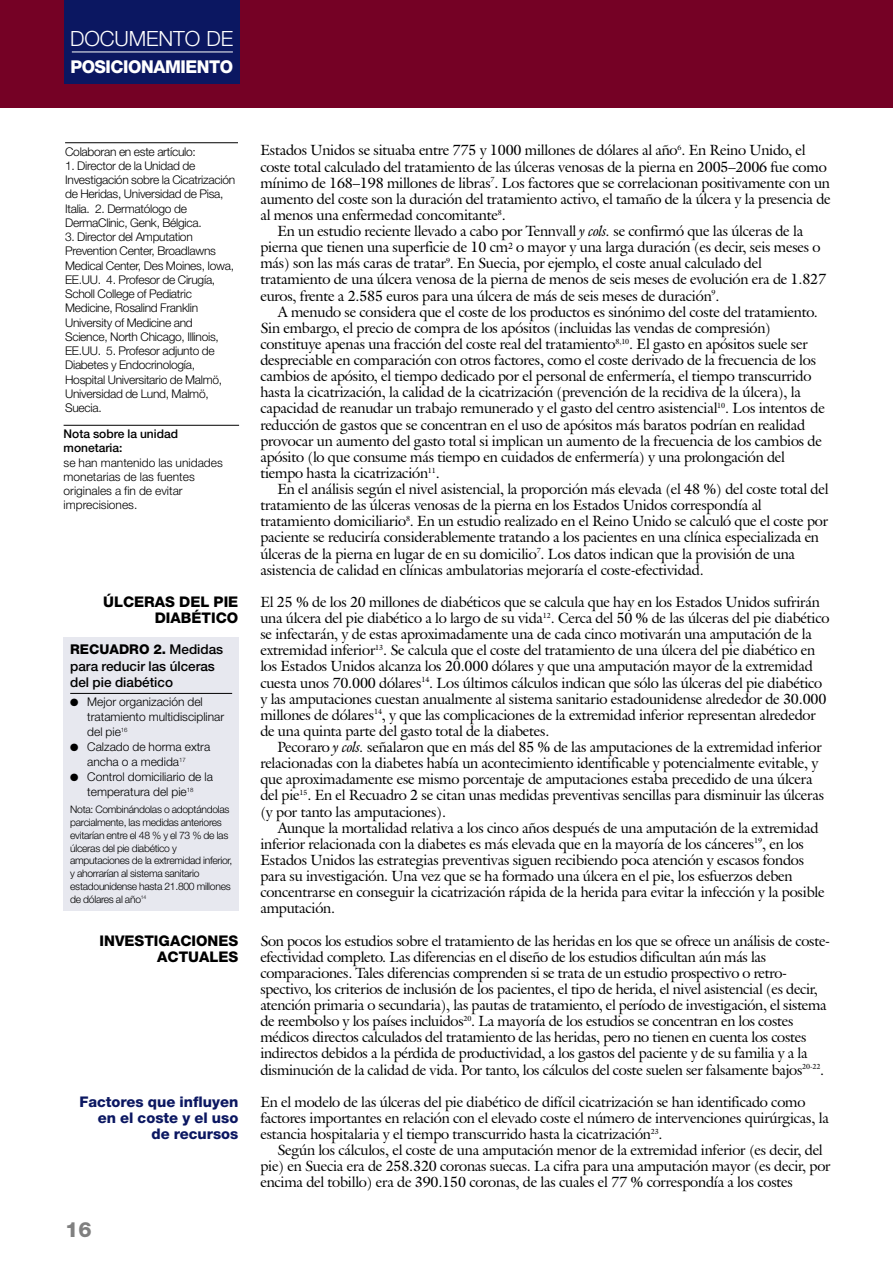
<style>
.page{position:relative;width:893px;height:1263px;background:#fff}
.page>*{position:absolute;margin:0;border:0;box-sizing:border-box;transform-origin:0 0}
.t1{font:300 21px "Helvetica Neue";letter-spacing:-.005em;color:#fff}
.t2{font:800 21px "Helvetica Neue";color:#808080}
.t3{font:800 17.7px "Helvetica Neue";letter-spacing:-.025em;color:#fff}
.t4{font:800 14.7px/16px "Helvetica Neue";color:#000;text-align:right}
.t5{font:800 14.7px/16px "Helvetica Neue";color:#0b1761;text-align:right}
.t6{font:14.55px/16px "Galliard IT Cby BT";letter-spacing:-.01em;color:#000}
.t7{font:500 13.5px/16.5px "Helvetica Neue";color:#000}
.t8{font:300 12px/14.2px "Helvetica Neue";letter-spacing:-.02em;color:#000}
.t9{font:300 12px/15px "Helvetica Neue";color:#000}
.t10{font:500 12px/14.2px "Helvetica Neue";color:#000}
.t11{font:300 10.35px/12.8px "Helvetica Neue";letter-spacing:-.03em;color:#000}
.s1{font-weight:800}
.s2{font-style:italic}
</style>
<div class="page">
<div style="left:0;top:0;width:892px;height:107px;background:#750125"></div>
<div style="left:65px;top:0;width:175px;height:84px;background:#0b1761"></div>
<hr style="left:72px;top:52px;width:161px;height:1px;background:#fff">
<div style="left:64px;top:638px;width:175px;height:273px;background:#e7e8ef"></div>
<hr style="left:70px;top:693px;width:162px;height:1px;background:#000">
<hr style="left:65px;top:142px;width:173px;height:1px;background:#000">
<hr style="left:64px;top:425px;width:175px;height:1px;background:#000">
<h1 class="t1" style="left:70px;top:31px;width:165px">DOCUMENTO DE</h1>
<p class="t3" style="left:70px;top:60px;width:164px">POSICIONAMIENTO</p>
<p class="t8" style="left:65px;top:145px;width:132px">Colaboran en este artículo:</p>
<p class="t8" style="left:65px;top:159px;width:172px">1. Director de la Unidad de<br>Investigación sobre la Cicatrización de Heridas, Universidad de Pisa,<br>Italia. 2. Dermatólogo de<br>DermaClinic, Genk, Bélgica.</p>
<p class="t8" style="left:65px;top:231px;width:171px">3. Director del Amputation<br>Prevention Center, Broadlawns<br>Medical Center, Des Moines, Iowa,<br>EE.UU. 4. Profesor de Cirugía,<br>Scholl College of Pediatric<br>Medicine, Rosalind Franklin<br>University of Medicine and<br>Science, North Chicago, Illinois,<br>EE.UU. 5. Profesor adjunto de<br>Diabetes y Endocrinología,<br>Hospital Universitario de Malmö,<br>Universidad de Lund, Malmö,<br>Suecia.</p>
<p class="t10" style="left:64px;top:428px;width:116px">Nota sobre la unidad monetaria:</p>
<p class="t9" style="left:64px;top:456px;width:161px;line-height:14.2px">se han mantenido las unidades monetarias de las fuentes originales a fin de evitar imprecisiones.</p>
<p class="t4" style="left:103px;top:595px;width:137px">ÚLCERAS DEL PIE<br>DIABÉTICO</p>
<p class="t7" style="left:70px;top:642px;width:154px"><span class="s1">RECUADRO 2.</span> Medidas para reducir las úlceras del pie diabético</p>
<p class="t9" style="left:87px;top:696px;width:138px;text-indent:-17px">● Mejor organización del tratamiento multidisciplinar del pie<sup>16</sup></p>
<p class="t9" style="left:87px;top:741px;width:125px;text-indent:-17px">● Calzado de horma extra ancha o a medida<sup>17</sup></p>
<p class="t9" style="left:70px;top:771px;width:144px;text-align:center">● Control domiciliario de la temperatura del pie<sup>18</sup></p>
<p class="t11" style="left:70px;top:804px;width:164px">Nota: Combinándolas o adoptándolas parcialmente, las medidas anteriores evitarían entre el 48 % y el 73 % de las úlceras del pie diabético y amputaciones de la extremidad inferior, y ahorrarían al sistema sanitario estadounidense hasta 21.800 millones de dólares al año<sup>14</sup></p>
<p class="t4" style="left:99px;top:934px;width:140px">INVESTIGACIONES<br>ACTUALES</p>
<p class="t5" style="left:79px;top:1095px;width:160px">Factores que influyen en el coste y el uso de recursos</p>
<h1 class="t2" style="left:65px;top:1222px;width:28px">16</h1>
<p class="t6" style="left:260px;top:144px;width:546px">Estados Unidos se situaba entre 775 y 1000 millones de dólares al año<sup>6</sup>. En Reino Unido, el</p>
<p class="t6" style="left:260px;top:160px;width:568px">coste total calculado del tratamiento de las úlceras venosas de la pierna en 2005–2006 fue como</p>
<p class="t6" style="left:260px;top:176px;width:571px">mínimo de 168–198 millones de libras<sup>7</sup>. Los factores que se correlacionan positivamente con un</p>
<p class="t6" style="left:260px;top:193px;width:571px">aumento del coste son la duración del tratamiento activo, el tamaño de la úlcera y la presencia de</p>
<p class="t6" style="left:260px;top:209px;width:247px">al menos una enfermedad concomitante<sup>8</sup>.</p>
<p class="t6" style="left:277px;top:225px;width:527px">En un estudio reciente llevado a cabo por Tennvall <span class="s2">y cols.</span> se confirmó que las úlceras de la</p>
<p class="t6" style="left:260px;top:241px;width:561px">pierna que tienen una superficie de 10 cm<sup>2</sup> o mayor y una larga duración (es decir, seis meses o</p>
<p class="t6" style="left:260px;top:257px;width:503px">más) son las más caras de tratar<sup>9</sup>. En Suecia, por ejemplo, el coste anual calculado del</p>
<p class="t6" style="left:260px;top:273px;width:567px">tratamiento de una úlcera venosa de la pierna de menos de seis meses de evolución era de 1.827</p>
<p class="t6" style="left:260px;top:289px;width:460px">euros, frente a 2.585 euros para una úlcera de más de seis meses de duración<sup>9</sup>.</p>
<p class="t6" style="left:277px;top:305px;width:542px">A menudo se considera que el coste de los productos es sinónimo del coste del tratamiento.</p>
<p class="t6" style="left:260px;top:322px;width:512px">Sin embargo, el precio de compra de los apósitos (incluidas las vendas de compresión)</p>
<p class="t6" style="left:260px;top:338px;width:549px">constituye apenas una fracción del coste real del tratamiento<sup>8,10</sup>. El gasto en apósitos suele ser</p>
<p class="t6" style="left:260px;top:354px;width:557px">despreciable en comparación con otros factores, como el coste derivado de la frecuencia de los</p>
<p class="t6" style="left:260px;top:370px;width:552px">cambios de apósito, el tiempo dedicado por el personal de enfermería, el tiempo transcurrido</p>
<p class="t6" style="left:260px;top:386px;width:542px">hasta la cicatrización, la calidad de la cicatrización (prevención de la recidiva de la úlcera), la</p>
<p class="t6" style="left:260px;top:402px;width:566px">capacidad de reanudar un trabajo remunerado y el gasto del centro asistencial<sup>10</sup>. Los intentos de</p>
<p class="t6" style="left:260px;top:418px;width:546px">reducción de gastos que se concentran en el uso de apósitos más baratos podrían en realidad</p>
<p class="t6" style="left:260px;top:434px;width:563px">provocar un aumento del gasto total si implican un aumento de la frecuencia de los cambios de</p>
<p class="t6" style="left:260px;top:451px;width:526px">apósito (lo que consume más tiempo en cuidados de enfermería) y una prolongación del</p>
<p class="t6" style="left:260px;top:467px;width:181px">tiempo hasta la cicatrización<sup>11</sup>.</p>
<p class="t6" style="left:277px;top:483px;width:552px">En el análisis según el nivel asistencial, la proporción más elevada (el 48 %) del coste total del</p>
<p class="t6" style="left:260px;top:499px;width:503px">tratamiento de las úlceras venosas de la pierna en los Estados Unidos correspondía al</p>
<p class="t6" style="left:260px;top:515px;width:569px">tratamiento domiciliario<sup>8</sup>. En un estudio realizado en el Reino Unido se calculó que el coste por</p>
<p class="t6" style="left:260px;top:531px;width:560px">paciente se reduciría considerablemente tratando a los pacientes en una clínica especializada en</p>
<p class="t6" style="left:260px;top:547px;width:536px">úlceras de la pierna en lugar de en su domicilio<sup>7</sup>. Los datos indican que la provisión de una</p>
<p class="t6" style="left:260px;top:563px;width:445px">asistencia de calidad en clínicas ambulatorias mejoraría el coste-efectividad.</p>
<p class="t6" style="left:260px;top:596px;width:570px">El 25 % de los 20 millones de diabéticos que se calcula que hay en los Estados Unidos sufrirán una úlcera del pie diabético a lo largo de su vida<sup>12</sup>. Cerca del 50 % de las úlceras del pie diabético se infectarán, y de estas aproximadamente una de cada cinco motivarán una amputación de la extremidad inferior<sup>13</sup>. Se calcula que el coste del tratamiento de una úlcera del pie diabético en los Estados Unidos alcanza los 20.000 dólares y que una amputación mayor de la extremidad cuesta unos 70.000 dólares<sup>14</sup>. Los últimos cálculos indican que sólo las úlceras del pie diabético y las amputaciones cuestan anualmente al sistema sanitario estadounidense alrededor de 30.000 millones de dólares<sup>14</sup>, y que las complicaciones de la extremidad inferior representan alrededor de una quinta parte del gasto total de la diabetes.</p>
<p class="t6" style="left:260px;top:741px;width:565px;text-indent:17px">Pecoraro <span class="s2">y cols.</span> señalaron que en más del 85 % de las amputaciones de la extremidad inferior relacionadas con la diabetes había un acontecimiento identificable y potencialmente evitable, y que aproximadamente ese mismo porcentaje de amputaciones estaba precedido de una úlcera del pie<sup>15</sup>. En el Recuadro 2 se citan unas medidas preventivas sencillas para disminuir las úlceras (y por tanto las amputaciones).</p>
<p class="t6" style="left:260px;top:821px;width:565px;text-indent:17px">Aunque la mortalidad relativa a los cinco años después de una amputación de la extremidad inferior relacionada con la diabetes es más elevada que en la mayoría de los cánceres<sup>19</sup>, en los Estados Unidos las estrategias preventivas siguen recibiendo poca atención y escasos fondos para su investigación. Una vez que se ha formado una úlcera en el pie, los esfuerzos deben concentrarse en conseguir la cicatrización rápida de la herida para evitar la infección y la posible amputación.</p>
<p class="t6" style="left:260px;top:934px;width:571px">Son pocos los estudios sobre el tratamiento de las heridas en los que se ofrece un análisis de coste&shy;efectividad completo. Las diferencias en el diseño de los estudios dificultan aún más las comparaciones. Tales diferencias comprenden si se trata de un estudio prospectivo o retro&shy;spectivo, los criterios de inclusión de los pacientes, el tipo de herida, el nivel asistencial (es decir, atención primaria o secundaria), las pautas de tratamiento, el período de investigación, el sistema de reembolso y los países incluidos<sup>20</sup>. La mayoría de los estudios se concentran en los costes médicos directos calculados del tratamiento de las heridas, pero no tienen en cuenta los costes indirectos debidos a la pérdida de productividad, a los gastos del paciente y de su familia y a la disminución de la calidad de vida. Por tanto, los cálculos del coste suelen ser falsamente bajos<sup>20-22</sup>.</p>
<p class="t6" style="left:260px;top:1096px;width:570px">En el modelo de las úlceras del pie diabético de difícil cicatrización se han identificado como factores importantes en relación con el elevado coste el número de intervenciones quirúrgicas, la estancia hospitalaria y el tiempo transcurrido hasta la cicatrización<sup>23</sup>.</p>
<p class="t6" style="left:260px;top:1144px;width:571px;text-indent:17px">Según los cálculos, el coste de una amputación menor de la extremidad inferior (es decir, del pie) en Suecia era de 258.320 coronas suecas. La cifra para una amputación mayor (es decir, por encima del tobillo) era de 390.150 coronas, de las cuales el 77 % correspondía a los costes</p>
</div>
